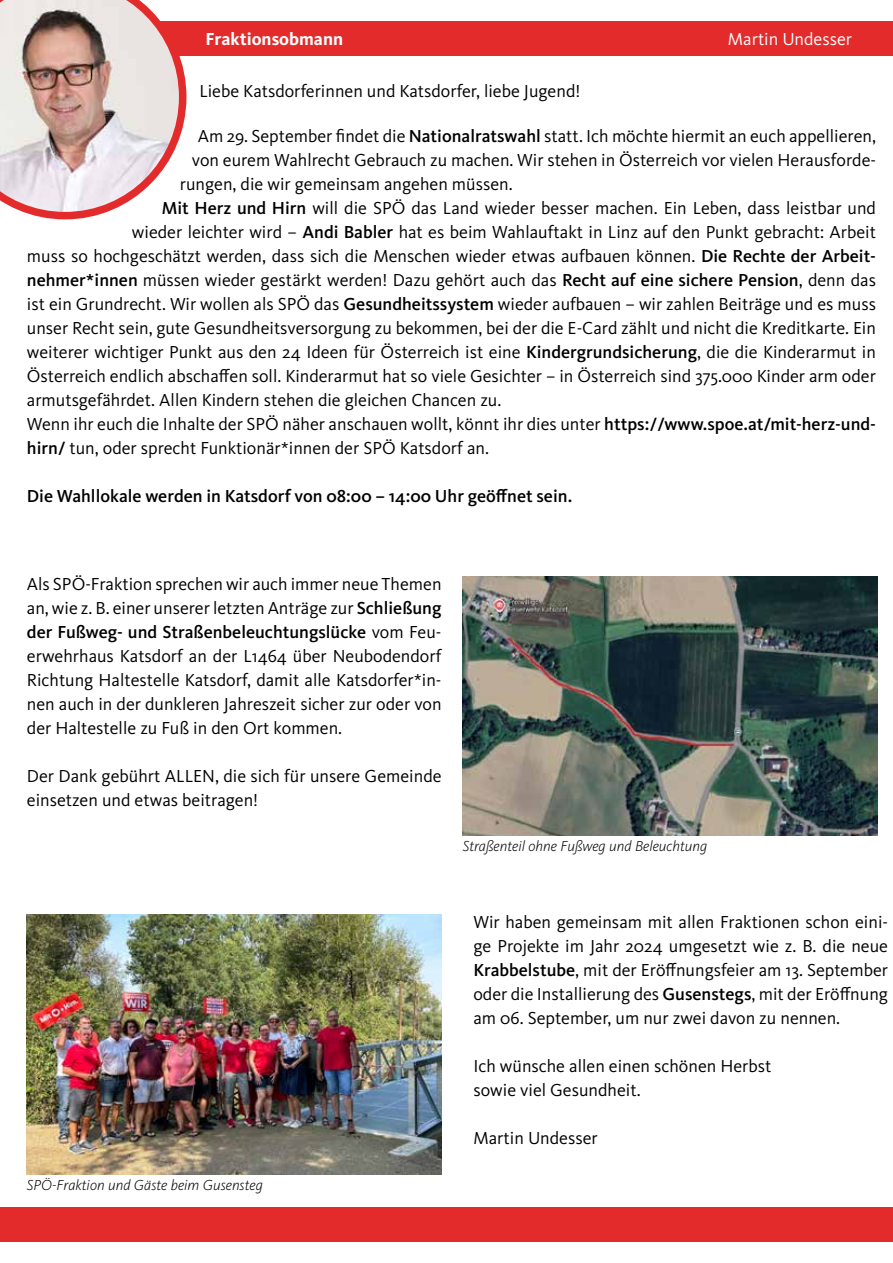
<style>
.page{position:relative;width:893px;height:1263px;background:#fff}
.page>*{position:absolute;margin:0;border:0;box-sizing:border-box;transform-origin:0 0}
.t1{font:18px/24px "Kievit OT";color:#000;text-align:justify}
.t2{font:500 18px "Kievit OT";color:#000}
.t3{font:700 18px "Kievit OT";color:#fff}
.t4{font:18px "Kievit OT";color:#fff}
.t5{font:italic 300 15px "Kievit OT";color:#000}
.s1{font-weight:500}
</style>
<div class="page">
<div style="left:0;top:21px;width:893px;height:34px;background:#e42b2b"></div>
<svg style="left:0;top:0;width:186px;height:219px;background:#dbc0bd"></svg>
<img style="left:463px;top:576px;width:414px;height:260px">
<img style="left:27px;top:915px;width:414px;height:259px">
<div style="left:0;top:1208px;width:893px;height:34px;background:#e42b2b"></div>
<p class="t3" style="left:205px;top:28px;width:139px">Fraktionsobmann</p>
<p class="t4" style="left:728px;top:28px;width:126px">Martin Undesser</p>
<p class="t1" style="left:199px;top:78px;width:382px">Liebe Katsdorferinnen und Katsdorfer, liebe Jugend!</p>
<p class="t1" style="left:198px;top:124px;width:680px">Am 29. September findet die <span class="s1">Nationalratswahl</span> statt. Ich möchte hiermit an euch appellieren,</p>
<p class="t1" style="left:192px;top:148px;width:686px">von eurem Wahlrecht Gebrauch zu machen. Wir stehen in Österreich vor vielen Herausforde-</p>
<p class="t1" style="left:180px;top:172px;width:334px">rungen, die wir gemeinsam angehen müssen.</p>
<p class="t1" style="left:162px;top:196px;width:716px"><span class="s1">Mit Herz und Hirn</span> will die SPÖ das Land wieder besser machen. Ein Leben, dass leistbar und</p>
<p class="t1" style="left:132px;top:220px;width:746px">wieder leichter wird – <span class="s1">Andi Babler</span> hat es beim Wahlauftakt in Linz auf den Punkt gebracht: Arbeit</p>
<p class="t1" style="left:27px;top:244px;width:851px">muss so hochgeschätzt werden, dass sich die Menschen wieder etwas aufbauen können. <span class="s1">Die Rechte der Arbeit-</span></p>
<p class="t1" style="left:27px;top:268px;width:851px"><span class="s1">nehmer*innen</span> müssen wieder gestärkt werden! Dazu gehört auch das <span class="s1">Recht auf eine sichere Pension</span>, denn das</p>
<p class="t1" style="left:27px;top:292px;width:851px">ist ein Grundrecht. Wir wollen als SPÖ das <span class="s1">Gesundheitssystem</span> wieder aufbauen – wir zahlen Beiträge und es muss</p>
<p class="t1" style="left:27px;top:316px;width:851px">unser Recht sein, gute Gesundheitsversorgung zu bekommen, bei der die E-Card zählt und nicht die Kreditkarte. Ein</p>
<p class="t1" style="left:27px;top:340px;width:850px">weiterer wichtiger Punkt aus den 24 Ideen für Österreich ist eine <span class="s1">Kindergrundsicherung</span>, die die Kinderarmut in</p>
<p class="t1" style="left:27px;top:364px;width:850px">Österreich endlich abschaffen soll. Kinderarmut hat so viele Gesichter – in Österreich sind 375.000 Kinder arm oder</p>
<p class="t1" style="left:27px;top:388px;width:476px">armutsgefährdet. Allen Kindern stehen die gleichen Chancen zu.</p>
<p class="t1" style="left:27px;top:412px;width:851px">Wenn ihr euch die Inhalte der SPÖ näher anschauen wollt, könnt ihr dies unter <span class="s1">https://www.spoe.at/mit-herz-und-</span></p>
<p class="t1" style="left:27px;top:436px;width:464px"><span class="s1">hirn/</span> tun, oder sprecht Funktionär*innen der SPÖ Katsdorf an.</p>
<p class="t2" style="left:27px;top:485px;width:547px">Die Wahllokale werden in Katsdorf von 08:00 – 14:00 Uhr geöffnet sein.</p>
<p class="t1" style="left:27px;top:572px;width:416px">Als SPÖ-Fraktion sprechen wir auch immer neue Themen an, wie z. B. einer unserer letzten Anträge zur <span class="s1">Schließung der Fußweg- und Straßenbeleuchtungslücke</span> vom Feu&shy;erwehrhaus Katsdorf an der L1464 über Neubodendorf Richtung Haltestelle Katsdorf, damit alle Katsdorfer*in&shy;nen auch in der dunkleren Jahreszeit sicher zur oder von der Haltestelle zu Fuß in den Ort kommen.</p>
<p class="t1" style="left:27px;top:764px;width:416px">Der Dank gebührt ALLEN, die sich für unsere Gemeinde einsetzen und etwas beitragen!</p>
<p class="t5" style="left:463px;top:837px;width:246px">Straßenteil ohne Fußweg und Beleuchtung</p>
<p class="t5" style="left:27px;top:1175px;width:237px">SPÖ-Fraktion und Gäste beim Gusensteg</p>
<p class="t1" style="left:473px;top:910px;width:416px">Wir haben gemeinsam mit allen Fraktionen schon eini&shy;ge Projekte im Jahr 2024 umgesetzt wie z. B. die neue <span class="s1">Krabbelstube</span>, mit der Eröffnungsfeier am 13. September oder die Installierung des <span class="s1">Gusenstegs</span>, mit der Eröffnung am 06. September, um nur zwei davon zu nennen.</p>
<p class="t1" style="left:473px;top:1054px;width:300px">Ich wünsche allen einen schönen Herbst sowie viel Gesundheit.</p>
<p class="t1" style="left:473px;top:1126px;width:126px">Martin Undesser</p>
</div>
